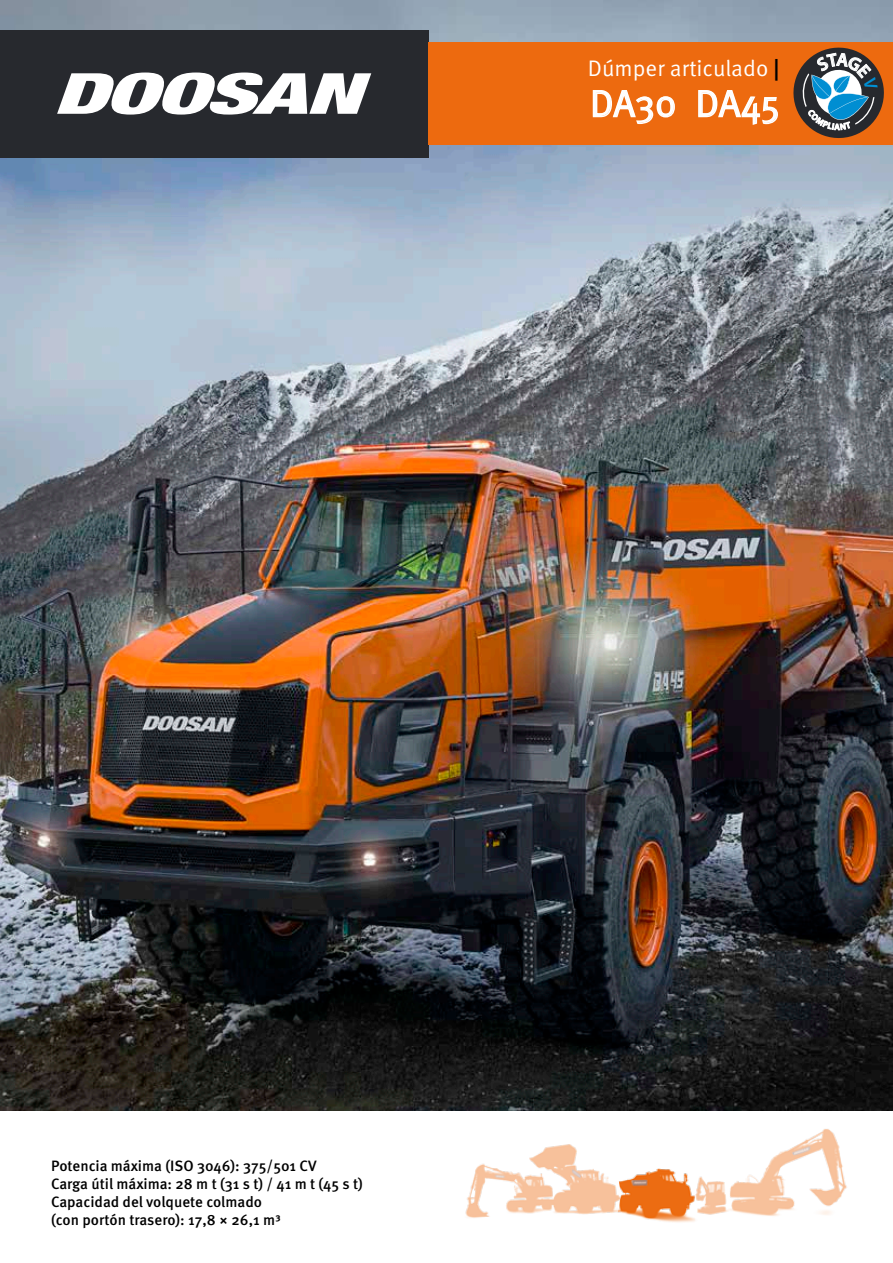
<style>
.page{position:relative;width:893px;height:1263px;background:#fff}
.page>*{position:absolute;margin:0;border:0;box-sizing:border-box;transform-origin:0 0}
.t1{font:37.5px "Meta Pro Norm";letter-spacing:-.005em;color:#fff}
.t2{font:22.5px "Meta Pro Norm";color:#fff}
.t3{font:500 15px/18px "Meta Pro";color:#000}
.s1{font-family:"Meta Pro";font-weight:500;color:#000}
</style>
<div class="page">
<img style="left:0;top:0;width:893px;height:43px">
<img style="left:0;top:145px;width:893px;height:965px">
<div style="left:0;top:30px;width:428px;height:127px;background:#27292e"></div>
<svg style="left:57px;top:73px;width:314px;height:42px"></svg>
<img style="left:620px;top:1129px;width:227px;height:94px">
<img style="left:465px;top:1144px;width:155px;height:74px">
<div style="left:428px;top:43px;width:465px;height:102px;background:#ed6a0f"></div>
<svg style="left:592px;top:90px;width:83px;height:35px"></svg>
<svg style="left:698px;top:90px;width:80px;height:35px"></svg>
<svg style="left:793px;top:48px;width:91px;height:90px"></svg>
<h2 class="t2" style="left:588px;top:51px;width:193px">Dúmper articulado <span class="s1">|</span></h2>
<h1 class="t1" style="left:590px;top:75px;width:191px">DA30 DA45</h1>
<p class="t3" style="left:51px;top:1155px;width:313px">Potencia máxima (ISO 3046): 375/501 CV<br>Carga útil máxima: 28 m t (31 s t) / 41 m t (45 s t)<br>Capacidad del volquete colmado<br>(con portón trasero): 17,8 × 26,1 m³</p>
</div>
